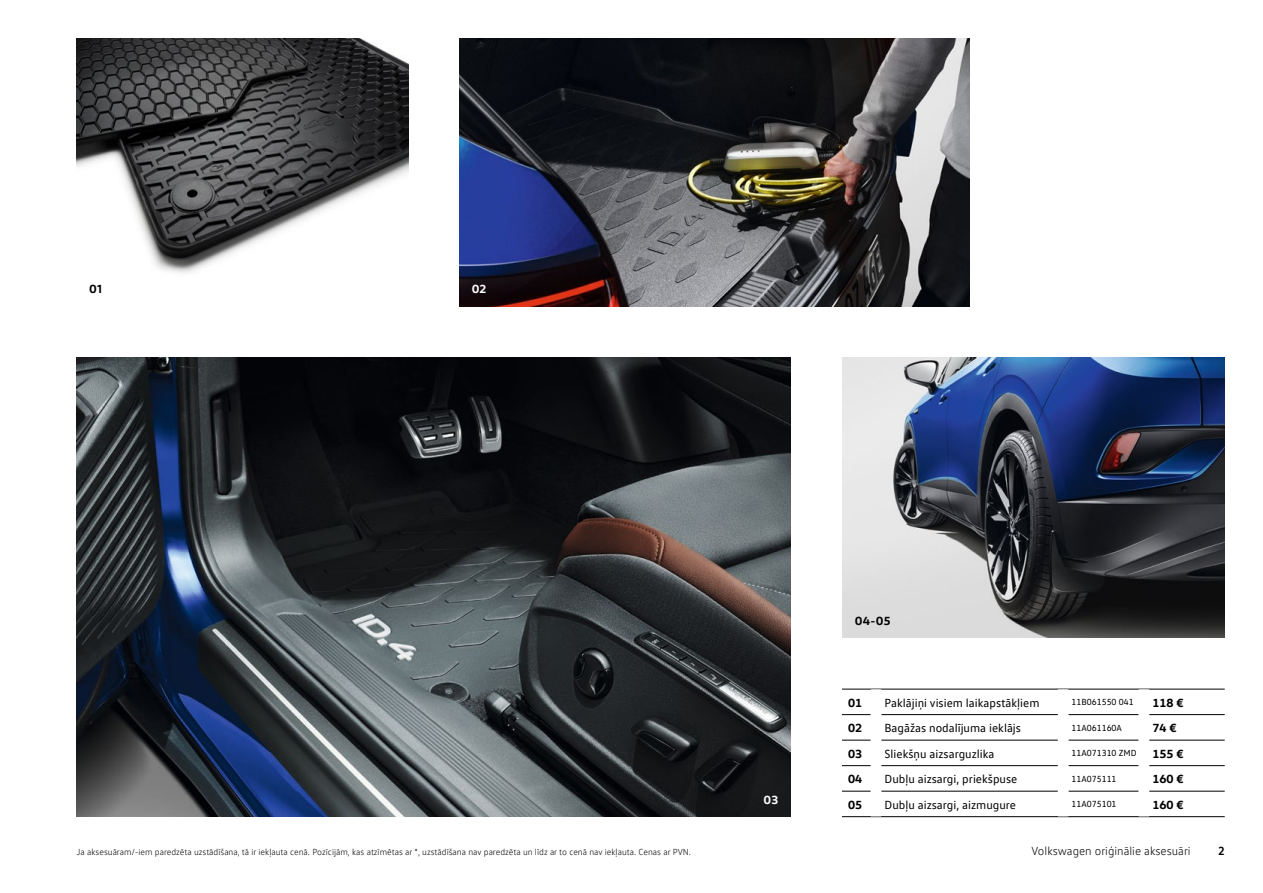
<style>
.page{position:relative;width:1263px;height:893px;background:#fff}
.page>*{position:absolute;margin:0;border:0;box-sizing:border-box;transform-origin:0 0}
.apraksts{font:12px "VW Text";color:#000}
.cena_NR{font:700 12px "VW Head";color:#000}
.t1{font:300 12px "VW Text";color:#000}
.Bildnummer_8pt_Bold{font:700 12px "VW Head";color:#000}
.Bildnummer_8pt_Bold-2{font:700 12px "VW Head";color:#fff}
.t2{font:700 12px "VW Text";color:#000}
.t3{font:300 9px "VW Text";color:#000}
.KODS{font:9px "VW Text";color:#000}
</style>
<div class="page">
<img style="left:459px;top:39px;width:511px;height:267px">
<img style="left:77px;top:357px;width:714px;height:459px">
<img style="left:842px;top:357px;width:383px;height:281px">
<img style="left:77px;top:39px;width:331px;height:234px">
<svg style="left:842px;top:714px;width:29px;height:1px"></svg>
<hr style="left:881px;top:714px;width:177px;height:1px;background:#000">
<hr style="left:1068px;top:714px;width:71px;height:1px;background:#000">
<hr style="left:1149px;top:714px;width:76px;height:1px;background:#000">
<svg style="left:842px;top:740px;width:29px;height:1px"></svg>
<hr style="left:881px;top:740px;width:177px;height:1px;background:#000">
<hr style="left:1068px;top:740px;width:71px;height:1px;background:#000">
<hr style="left:1149px;top:740px;width:76px;height:1px;background:#000">
<svg style="left:842px;top:765px;width:29px;height:1px"></svg>
<hr style="left:881px;top:765px;width:177px;height:1px;background:#000">
<hr style="left:1068px;top:765px;width:71px;height:1px;background:#000">
<hr style="left:1149px;top:765px;width:76px;height:1px;background:#000">
<svg style="left:842px;top:791px;width:29px;height:1px"></svg>
<hr style="left:881px;top:791px;width:177px;height:1px;background:#000">
<hr style="left:1068px;top:791px;width:71px;height:1px;background:#000">
<hr style="left:1149px;top:791px;width:76px;height:1px;background:#000">
<hr style="left:842px;top:689px;width:34px;height:1px;background:#000">
<hr style="left:842px;top:816px;width:34px;height:1px;background:#000">
<hr style="left:1063px;top:689px;width:81px;height:1px;background:#000">
<hr style="left:1063px;top:816px;width:81px;height:1px;background:#000">
<hr style="left:876px;top:689px;width:187px;height:1px;background:#000">
<hr style="left:876px;top:816px;width:187px;height:1px;background:#000">
<div style="left:871px;top:689px;width:10px;height:26px;background:#fff"></div>
<div style="left:1058px;top:689px;width:10px;height:26px;background:#fff"></div>
<hr style="left:1144px;top:689px;width:81px;height:1px;background:#000">
<hr style="left:1144px;top:816px;width:81px;height:1px;background:#000">
<div style="left:1139px;top:689px;width:10px;height:26px;background:#fff"></div>
<p class="Bildnummer_8pt_Bold" style="left:89px;top:281px;width:14px">01</p>
<p class="Bildnummer_8pt_Bold-2" style="left:472px;top:281px;width:16px">02</p>
<p class="Bildnummer_8pt_Bold-2" style="left:763px;top:792px;width:16px">03</p>
<p class="Bildnummer_8pt_Bold" style="left:855px;top:613px;width:37px">04-05</p>
<p class="cena_NR" style="left:848px;top:695px;width:16px">01</p>
<p class="apraksts" style="left:884px;top:695px;width:156px">Paklājiņi visiem laikapstākļiem</p>
<p class="KODS" style="left:1071px;top:697px;width:63px">11B061550 041</p>
<p class="cena_NR" style="left:1152px;top:695px;width:33px">118 €</p>
<p class="cena_NR" style="left:848px;top:720px;width:16px">02</p>
<p class="apraksts" style="left:884px;top:721px;width:138px">Bagāžas nodalījuma ieklājs</p>
<p class="KODS" style="left:1071px;top:722px;width:52px">11A061160A</p>
<p class="cena_NR" style="left:1152px;top:720px;width:26px">74 €</p>
<p class="cena_NR" style="left:848px;top:746px;width:16px">03</p>
<p class="apraksts" style="left:884px;top:746px;width:111px">Sliekšņu aizsarguzlika</p>
<p class="KODS" style="left:1071px;top:748px;width:66px">11A071310 ZMD</p>
<p class="cena_NR" style="left:1152px;top:746px;width:33px">155 €</p>
<p class="cena_NR" style="left:848px;top:771px;width:16px">04</p>
<p class="apraksts" style="left:884px;top:772px;width:134px">Dubļu aizsargi, priekšpuse</p>
<p class="KODS" style="left:1071px;top:773px;width:46px">11A075111</p>
<p class="cena_NR" style="left:1152px;top:771px;width:33px">160 €</p>
<p class="cena_NR" style="left:848px;top:797px;width:16px">05</p>
<p class="apraksts" style="left:884px;top:797px;width:133px">Dubļu aizsargi, aizmugure</p>
<p class="KODS" style="left:1071px;top:799px;width:46px">11A075101</p>
<p class="cena_NR" style="left:1152px;top:797px;width:33px">160 €</p>
<p class="t3" style="left:77px;top:846px;width:616px">Ja aksesuāram/-iem paredzēta uzstādīšana, tā ir iekļauta cenā. Pozīcijām, kas atzīmētas ar *, uzstādīšana nav paredzēta un līdz ar to cenā nav iekļauta. Cenas ar PVN.</p>
<h1 class="t1" style="left:1031px;top:843px;width:161px">Volkswagen oriģinālie aksesuāri</h1>
<h1 class="t2" style="left:1218px;top:843px;width:8px">2</h1>
</div>
